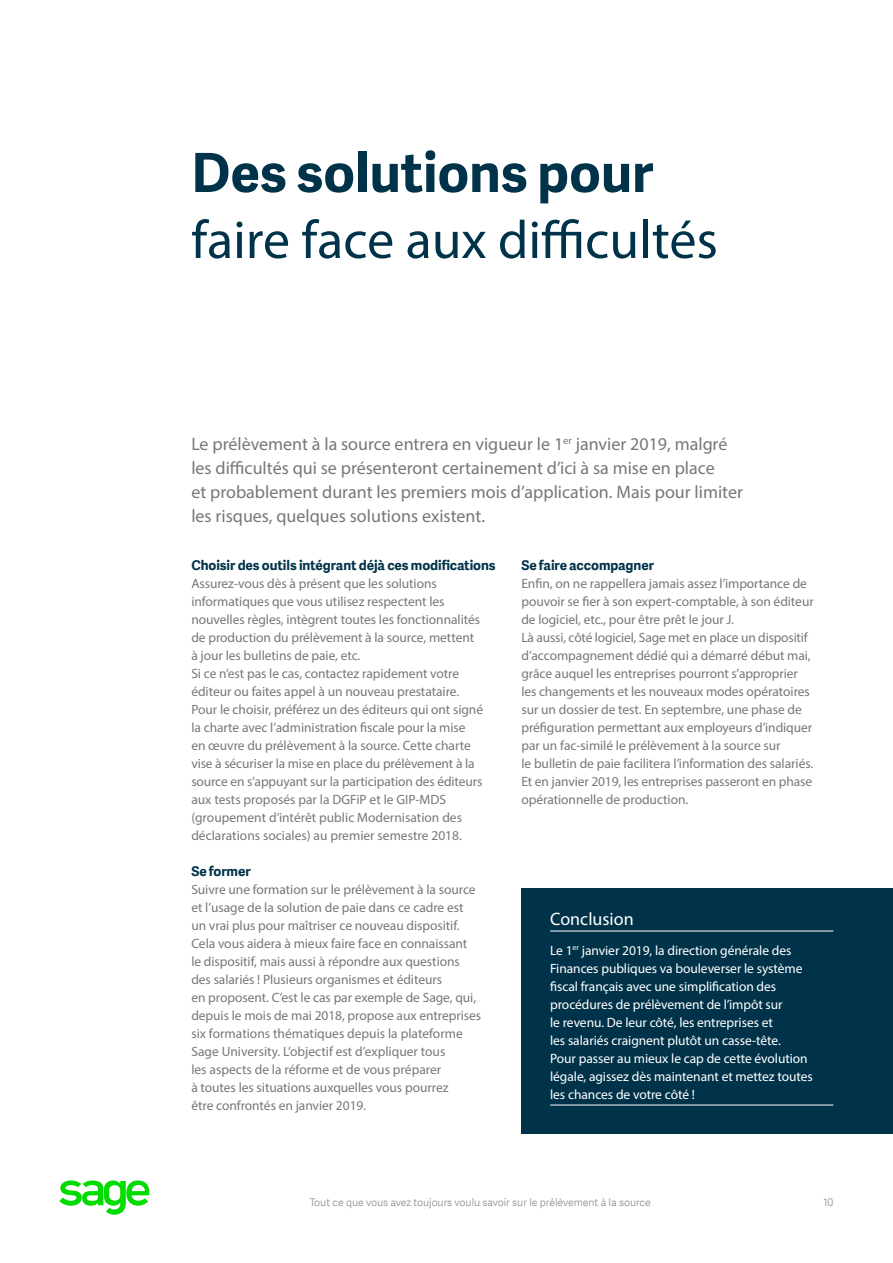
<style>
.page{position:relative;width:893px;height:1263px;background:#fff}
.page>*{position:absolute;margin:0;border:0;box-sizing:border-box;transform-origin:0 0}
.t1{font:54px "Myriad Pro";color:#003349}
.t2{font:700 54px "Adelle Sans SAGE";color:#003349}
.t3{font:18px/24px "Myriad Pro";color:#75787b}
.t4{font:18px "Myriad Pro";color:#fff}
.t5{font:13.5px/18px "Myriad Pro";letter-spacing:-.005em;color:#75787b}
.t6{font:13.5px/18px "Myriad Pro";letter-spacing:-.005em;color:#fff}
.t7{font:700 13.5px "Adelle Sans SAGE";letter-spacing:-.005em;color:#003349}
.t8{font:10.5px "Adelle Sans SAGE Lt";letter-spacing:-.005em;color:#888b8d}
</style>
<div class="page">
<svg style="left:59px;top:1181px;width:91px;height:34px"></svg>
<div style="left:521px;top:888px;width:371px;height:246px;background:#003349"></div>
<hr style="left:550px;top:931px;width:283px;height:1px;background:#fff">
<hr style="left:550px;top:1105px;width:283px;height:1px;background:#fff">
<h1 class="t2" style="left:191px;top:133px;width:463px">Des solutions pour</h1>
<h1 class="t1" style="left:191px;top:207px;width:528px">faire face aux difficultés</h1>
<p class="t3" style="left:191px;top:432px;width:553px">Le prélèvement à la source entrera en vigueur le 1<sup>er</sup> janvier 2019, malgré les difficultés qui se présenteront certainement d’ici à sa mise en place<br>et probablement durant les premiers mois d’application. Mais pour limiter les risques, quelques solutions existent.</p>
<p class="t7" style="left:191px;top:555px;width:306px">Choisir des outils intégrant déjà ces modifications</p>
<p class="t5" style="left:191px;top:574px;width:293px">Assurez-vous dès à présent que les solutions informatiques que vous utilisez respectent les nouvelles règles, intègrent toutes les fonctionnalités de production du prélèvement à la source, mettent à jour les bulletins de paie, etc.<br>Si ce n’est pas le cas, contactez rapidement votre éditeur ou faites appel à un nouveau prestataire.<br>Pour le choisir, préférez un des éditeurs qui ont signé la charte avec l’administration fiscale pour la mise en œuvre du prélèvement à la source. Cette charte vise à sécuriser la mise en place du prélèvement à la source en s’appuyant sur la participation des éditeurs aux tests proposés par la DGFiP et le GIP-MDS (groupement d’intérêt public Modernisation des déclarations sociales) au premier semestre 2018.</p>
<p class="t7" style="left:191px;top:861px;width:61px">Se former</p>
<p class="t5" style="left:191px;top:880px;width:291px">Suivre une formation sur le prélèvement à la source et l’usage de la solution de paie dans ce cadre est un vrai plus pour maîtriser ce nouveau dispositif.<br>Cela vous aidera à mieux faire face en connaissant<br>le dispositif, mais aussi à répondre aux questions des salariés ! Plusieurs organismes et éditeurs<br>en proposent. C’est le cas par exemple de Sage, qui, depuis le mois de mai 2018, propose aux entreprises six formations thématiques depuis la plateforme Sage University. L’objectif est d’expliquer tous<br>les aspects de la réforme et de vous préparer<br>à toutes les situations auxquelles vous pourrez<br>être confrontés en janvier 2019.</p>
<p class="t7" style="left:521px;top:555px;width:134px">Se faire accompagner</p>
<p class="t5" style="left:521px;top:574px;width:294px">Enfin, on ne rappellera jamais assez l’importance de pouvoir se fier à son expert-comptable, à son éditeur de logiciel, etc., pour être prêt le jour J.<br>Là aussi, côté logiciel, Sage met en place un dispositif d’accompagnement dédié qui a démarré début mai, grâce auquel les entreprises pourront s’approprier les changements et les nouveaux modes opératoires sur un dossier de test. En septembre, une phase de préfiguration permettant aux employeurs d’indiquer par un fac-similé le prélèvement à la source sur<br>le bulletin de paie facilitera l’information des salariés.<br>Et en janvier 2019, les entreprises passeront en phase opérationnelle de production.</p>
<h2 class="t4" style="left:550px;top:908px;width:85px">Conclusion</h2>
<p class="t6" style="left:550px;top:941px;width:264px">Le 1<sup>er</sup> janvier 2019, la direction générale des Finances publiques va bouleverser le système fiscal français avec une simplification des procédures de prélèvement de l’impôt sur<br>le revenu. De leur côté, les entreprises et<br>les salariés craignent plutôt un casse-tête.<br>Pour passer au mieux le cap de cette évolution légale, agissez dès maintenant et mettez toutes les chances de votre côté !</p>
<p class="t8" style="left:309px;top:1195px;width:343px">Tout ce que vous avez toujours voulu savoir sur le prélèvement à la source</p>
<p class="t8" style="left:823px;top:1195px;width:11px">10</p>
</div>
